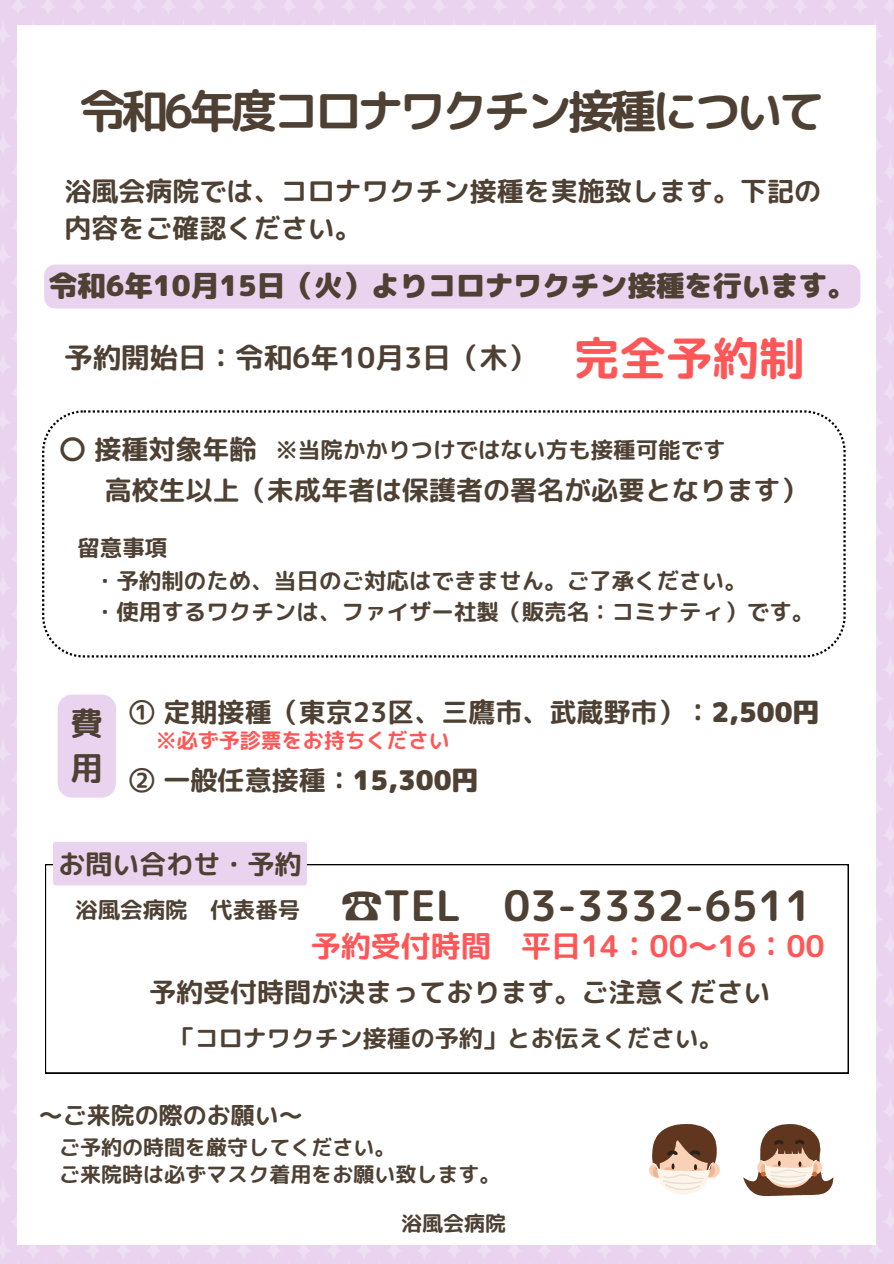
<style>
.page{position:relative;width:894px;height:1264px;background:#fff}
.page>*{position:absolute;margin:0;border:0;box-sizing:border-box;transform-origin:0 0}
.t1{font:46.5px "rounded mplus 1 p bold";letter-spacing:-.095em;color:#4e4134}
.t2{font:46.35px "rounded mplus 1 p bold";color:#ff5757}
.t3{font:42px "rounded mplus 1 p bold";color:#4e4134}
.t4{font:32.4px/45px "rounded mplus 1 p bold";color:#4e4134}
.t5{font:30px "rounded mplus 1 p bold";color:#ff5757}
.t6{font:28.5px "rounded mplus 1 p black";color:#4e4134}
.t7{font:28.5px "rounded mplus 1 p bold";color:#4e4134}
.t8{font:27px/37.2px "rounded mplus 1 p bold";color:#4e4134}
.t9{font:24px "rounded mplus 1 p bold";color:#4e4134}
.t10{font:22.5px "rounded mplus 1 p bold";color:#4e4134}
.t11{font:21px "rounded mplus 1 p bold";color:#4e4134}
.t12{font:21px "rounded mplus 1 p bold";color:#ff5757}
.s1{font-family:"rounded mplus 1 p black"}
.s2{font-family:"Noto Sans CJ Ksc"}
</style>
<div class="page">
<svg style="left:42px;top:410px;width:803px;height:247px"></svg>
<svg style="left:45px;top:864px;width:803px;height:209px"></svg>
<svg style="left:649px;top:1124px;width:70px;height:70px"></svg>
<svg style="left:743px;top:1124px;width:90px;height:71px"></svg>
<div style="left:44px;top:264px;width:816px;height:44px;background:#e9d3ef;border-radius:11px"></div>
<div style="left:53px;top:842px;width:254px;height:43px;background:#e9d3ef"></div>
<div style="left:58px;top:694px;width:58px;height:103px;background:#e9d3ef"></div>
<h4 class="t1" style="left:79px;top:78px;width:747px">令和6年度コロナワクチン接種について</h4>
<h2 class="t8" style="left:64px;top:172px;width:757px">浴風会病院では、コロナワクチン接種を実施致します。下記の内容をご確認ください。</h2>
<h4 class="t6" style="left:49px;top:265px;width:808px">令和6年10月15日（火）よりコロナワクチン接種を行います。</h4>
<h4 class="t7" style="left:64px;top:337px;width:473px">予約開始日：令和6年10月3日（木）</h4>
<h5 class="t2" style="left:573px;top:325px;width:233px">完全予約制</h5>
<h5 class="t8" style="left:59px;top:430px;width:199px">〇接種対象年齢</h5>
<h5 class="t10" style="left:275px;top:433px;width:451px">※当院かかりつけではない方も接種可能です</h5>
<h5 class="t8" style="left:105px;top:471px;width:703px">高校生以上（未成年者は保護者の署名が必要となります）</h5>
<p class="t10" style="left:77px;top:532px;width:91px">留意事項</p>
<p class="t10" style="left:94px;top:564px;width:654px">・予約制のため、当日のご対応はできません。ご了承ください。</p>
<p class="t10" style="left:94px;top:596px;width:721px">・使用するワクチンは、ファイザー社製（販売名：コミナティ）です。</p>
<h1 class="t4" style="left:71px;top:700px;width:34px">費用</h1>
<h5 class="t8" style="left:128px;top:693px;width:692px">① 定期接種（東京23区、三鷹市、武蔵野市）：<span class="s1">2,500円</span></h5>
<p class="t12" style="left:156px;top:726px;width:295px">※必ず予診票をお持ちください</p>
<h4 class="t8" style="left:128px;top:761px;width:352px">② 一般任意接種：<span class="s1">15,300円</span></h4>
<h5 class="t8" style="left:58px;top:845px;width:244px">お問い合わせ・予約</h5>
<h4 class="t10" style="left:75px;top:894px;width:226px">浴風会病院 代表番号</h4>
<h4 class="t3" style="left:341px;top:875px;width:472px"><span class="s2">☎</span>TEL 03-3332-6511</h4>
<h3 class="t5" style="left:311px;top:924px;width:515px">予約受付時間 平日14：00～16：00</h3>
<p class="t8" style="left:149px;top:973px;width:622px">予約受付時間が決まっております。ご注意ください</p>
<h3 class="t9" style="left:171px;top:1021px;width:553px">「コロナワクチン接種の予約」とお伝えください。</h3>
<h2 class="t9" style="left:39px;top:1098px;width:265px">～ご来院の際のお願い～</h2>
<h4 class="t11" style="left:59px;top:1159px;width:442px">ご来院時は必ずマスク着用をお願い致します。</h4>
<h5 class="t11" style="left:59px;top:1132px;width:337px">ご予約の時間を厳守してください。</h5>
<h4 class="t11" style="left:401px;top:1207px;width:106px">浴風会病院</h4>
</div>
